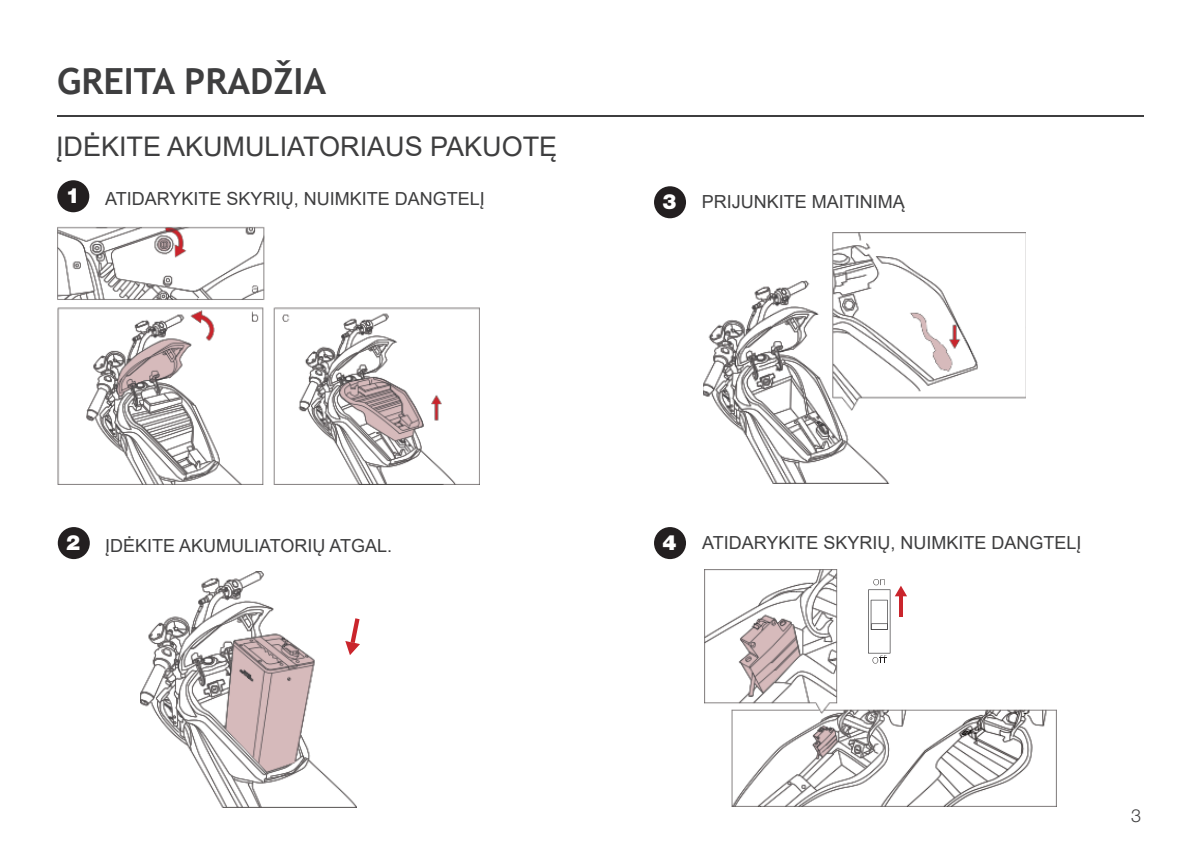
<style>
.page{position:relative;width:1191px;height:851px;background:#fff}
.page>*{position:absolute;margin:0;border:0;box-sizing:border-box;transform-origin:0 0}
.t1{font:700 36px "Trebuchet MS";color:#3e3e3f}
.t2{font:27px "Arial";color:#3e3e3f}
.t3{font:900 21px "Helvetica Neue LT Pro";color:#fff}
.t4{font:18px "Arial";color:#3e3e3f}
.t5{font:300 18px "Helvetica Neue LT Pro";color:#3e3e3f}
</style>
<div class="page">
<hr style="left:57px;top:115px;width:1086px;height:1px;background:#3e3e3f">
<img style="left:57px;top:196px;width:423px;height:288px">
<img style="left:141px;top:571px;width:216px;height:236px">
<img style="left:703px;top:232px;width:323px;height:251px">
<img style="left:704px;top:569px;width:352px;height:237px">
<svg style="left:868px;top:579px;width:39px;height:84px"></svg>
<div style="left:49px;top:195px;width:39px;height:29px;background:#fff"></div>
<div style="left:57px;top:180px;width:32px;height:32px;background:#231f20;border-radius:50%"></div>
<div style="left:654px;top:186px;width:32px;height:32px;background:#231f20;border-radius:50%"></div>
<div style="left:58px;top:527px;width:32px;height:32px;background:#231f20;border-radius:50%"></div>
<div style="left:654px;top:527px;width:32px;height:32px;background:#231f20;border-radius:50%"></div>
<svg style="left:345px;top:618px;width:15px;height:37px"></svg>
<h1 class="t1" style="left:57px;top:58px;width:270px">GREITA PRADŽIA</h1>
<h2 class="t2" style="left:56px;top:128px;width:503px">ĮDĖKITE AKUMULIATORIAUS PAKUOTĘ</h2>
<p class="t3" style="left:66px;top:183px;width:16px">1</p>
<p class="t3" style="left:662px;top:189px;width:16px">3</p>
<p class="t4" style="left:105px;top:186px;width:381px">ATIDARYKITE SKYRIŲ, NUIMKITE DANGTELĮ</p>
<p class="t4" style="left:702px;top:189px;width:205px">PRIJUNKITE MAITINIMĄ</p>
<p class="t3" style="left:66px;top:530px;width:16px">2</p>
<p class="t3" style="left:662px;top:530px;width:16px">4</p>
<p class="t4" style="left:105px;top:533px;width:289px">ĮDĖKITE AKUMULIATORIŲ ATGAL.</p>
<p class="t4" style="left:702px;top:530px;width:381px">ATIDARYKITE SKYRIŲ, NUIMKITE DANGTELĮ</p>
<p class="t5" style="left:1131px;top:804px;width:12px">3</p>
</div>
